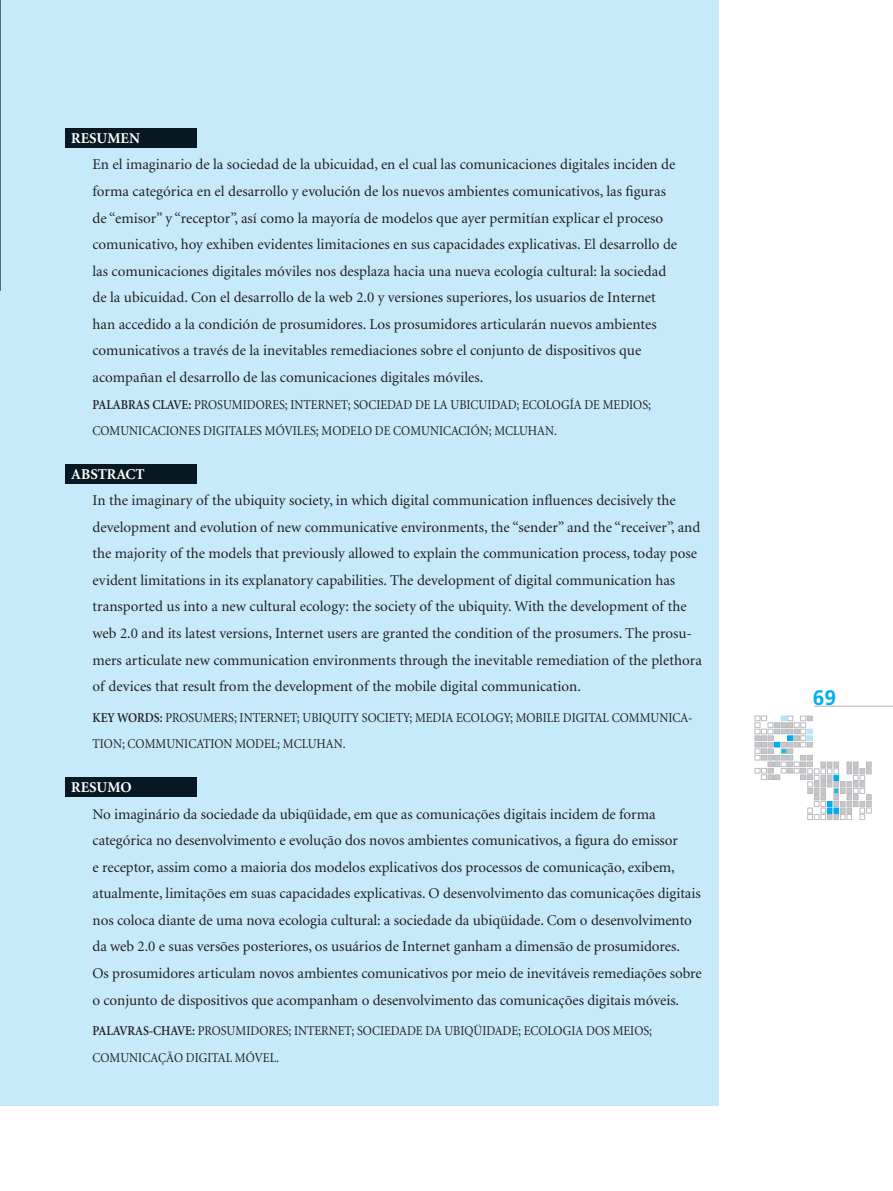
<style>
.page{position:relative;width:893px;height:1191px;background:#fff}
.page>*{position:absolute;margin:0;border:0;box-sizing:border-box;transform-origin:0 0}
.t1{font:700 21px "Frutiger";color:#00aeef}
.t2{font:15px/26.5px "Minion";color:#231f20}
.t3{font:13.5px/26.5px "Minion";color:#231f20;scale:.9 1}
.s1{font-weight:700;color:#fff}
.s2{font-weight:600}
</style>
<div class="page">
<div style="left:0;top:0;width:719px;height:1106px;background:#c6eafa"></div>
<svg style="left:0;top:0;width:1px;height:291px"></svg>
<hr style="left:814px;top:706px;width:79px;height:1px;background:#b2b3b7">
<svg style="left:755px;top:716px;width:116px;height:103px"></svg>
<div style="left:65px;top:128px;width:131px;height:20px;background:#071822"></div>
<div style="left:65px;top:464px;width:131px;height:20px;background:#071822"></div>
<div style="left:65px;top:777px;width:131px;height:19px;background:#071822"></div>
<p class="t2" style="left:93px;top:125px;width:586px;text-indent:-21px"><span class="s1">RESUMEN<br></span>En el imaginario de la sociedad de la ubicuidad, en el cual las comunicaciones digitales inciden de forma categórica en el desarrollo y evolución de los nuevos ambientes comunicativos, las figuras de “emisor” y “receptor”, así como la mayoría de modelos que ayer permitían explicar el proceso comunicativo, hoy exhiben evidentes limitaciones en sus capacidades explicativas. El desarrollo de las comunicaciones digitales móviles nos desplaza hacia una nueva ecología cultural: la sociedad de la ubicuidad. Con el desarrollo de la web 2.0 y versiones superiores, los usuarios de Internet han accedido a la condición de prosumidores. Los prosumidores articularán nuevos ambientes comunicativos a través de la inevitables remediaciones sobre el conjunto de dispositivos que acompañan el desarrollo de las comunicaciones digitales móviles.</p>
<p class="t3" style="left:93px;top:391px;width:622px"><span class="s2">PALABRAS CLAVE:</span> PROSUMIDORES; INTERNET; SOCIEDAD DE LA UBICUIDAD; ECOLOGÍA DE MEDIOS;<br>COMUNICACIONES DIGITALES MÓVILES; MODELO DE COMUNICACIÓN; MCLUHAN.</p>
<p class="t2" style="left:93px;top:461px;width:611px;text-indent:-21px"><span class="s1">ABSTRACT<br></span>In the imaginary of the ubiquity society, in which digital communication influences decisively the development and evolution of new communicative environments, the “sender” and the “receiver”, and the majority of the models that previously allowed to explain the communication process, today pose evident limitations in its explanatory capabilities. The development of digital communication has transported us into a new cultural ecology: the society of the ubiquity. With the development of the web 2.0 and its latest versions, Internet users are granted the condition of the prosumers. The prosu&shy;mers articulate new communication environments through the inevitable remediation of the plethora of devices that result from the development of the mobile digital communication.</p>
<p class="t3" style="left:93px;top:705px;width:668px"><span class="s2">KEY WORDS:</span> PROSUMERS; INTERNET; UBIQUITY SOCIETY; MEDIA ECOLOGY; MOBILE DIGITAL COMMUNICA-<br>TION; COMMUNICATION MODEL; MCLUHAN.</p>
<p class="t2" style="left:93px;top:774px;width:611px;text-indent:-21px"><span class="s1">RESUMO<br></span>No imaginário da sociedade da ubiqüidade, em que as comunicações digitais incidem de forma categórica no desenvolvimento e evolução dos novos ambientes comunicativos, a figura do emissor<br>e receptor, assim como a maioria dos modelos explicativos dos processos de comunicação, exibem, atualmente, limitações em suas capacidades explicativas. O desenvolvimento das comunicações digitais nos coloca diante de uma nova ecologia cultural: a sociedade da ubiqüidade. Com o desenvolvimento da web 2.0 e suas versões posteriores, os usuários de Internet ganham a dimensão de prosumidores.<br>Os prosumidores articulam novos ambientes comunicativos por meio de inevitáveis remediações sobre o conjunto de dispositivos que acompanham o desenvolvimento das comunicações digitais móveis.</p>
<p class="t3" style="left:93px;top:1018px;width:623px"><span class="s2">PALAVRAS-CHAVE:</span> PROSUMIDORES; INTERNET; SOCIEDADE DA UBIQÜIDADE; ECOLOGIA DOS MEIOS;<br>COMUNICAÇÃO DIGITAL MÓVEL.</p>
<p class="t1" style="left:813px;top:686px;width:23px">69</p>
</div>
